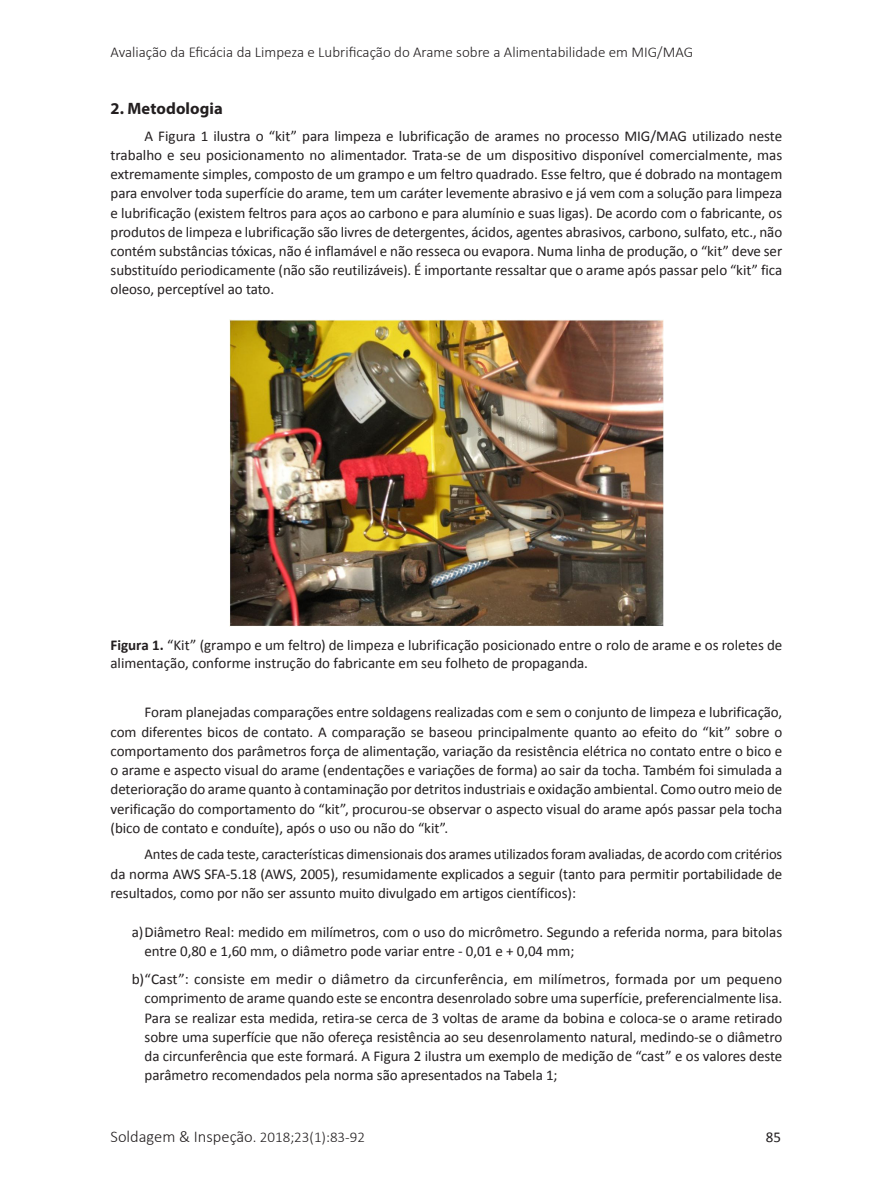
<style>
.page{position:relative;width:893px;height:1191px;background:#fff}
.page>*{position:absolute;margin:0;border:0;box-sizing:border-box;transform-origin:0 0}
.t1{font:300 16.5px "Calibri";color:#231f20}
.Heading1{font:700 16.5px "Myriad Pro";letter-spacing:.005em;color:#231f20}
.Paragraph{font:15px/19.2px "Calibri";letter-spacing:-.005em;color:#231f20;text-align:justify}
.OrderedList1{font:15px/19.2px "Calibri";letter-spacing:-.005em;color:#231f20}
.FigureCaption{font:15px/18px "Calibri";color:#231f20}
.t2{font:300 15px "Calibri";color:#231f20}
.s1{font-weight:700}
.s2{font-size:15px}
</style>
<div class="page">
<img style="left:230px;top:319px;width:433px;height:307px">
<p class="t2" style="left:111px;top:42px;width:584px">Avaliação da Eficácia da Limpeza e Lubrificação do Arame sobre a Alimentabilidade em MIG/MAG</p>
<p class="Heading1" style="left:111px;top:98px;width:114px">2. Metodologia</p>
<p class="Paragraph" style="left:111px;top:126px;width:673px;text-indent:34px">A Figura 1 ilustra o “kit” para limpeza e lubrificação de arames no processo MIG/MAG utilizado neste trabalho e seu posicionamento no alimentador. Trata-se de um dispositivo disponível comercialmente, mas extremamente simples, composto de um grampo e um feltro quadrado. Esse feltro, que é dobrado na montagem para envolver toda superfície do arame, tem um caráter levemente abrasivo e já vem com a solução para limpeza e lubrificação (existem feltros para aços ao carbono e para alumínio e suas ligas). De acordo com o fabricante, os produtos de limpeza e lubrificação são livres de detergentes, ácidos, agentes abrasivos, carbono, sulfato, etc., não contém substâncias tóxicas, não é inflamável e não resseca ou evapora. Numa linha de produção, o “kit” deve ser substituído periodicamente (não são reutilizáveis). É importante ressaltar que o arame após passar pelo “kit” fica oleoso, perceptível ao tato.</p>
<p class="FigureCaption" style="left:111px;top:636px;width:673px"><span class="s1">Figura 1.</span> “Kit” (grampo e um feltro) de limpeza e lubrificação posicionado entre o rolo de arame e os roletes de alimentação, conforme instrução do fabricante em seu folheto de propaganda.</p>
<p class="Paragraph" style="left:111px;top:703px;width:673px;text-indent:34px">Foram planejadas comparações entre soldagens realizadas com e sem o conjunto de limpeza e lubrificação, com diferentes bicos de contato. A comparação se baseou principalmente quanto ao efeito do “kit” sobre o comportamento dos parâmetros força de alimentação, variação da resistência elétrica no contato entre o bico e o arame e aspecto visual do arame (endentações e variações de forma) ao sair da tocha. Também foi simulada a deterioração do arame quanto à contaminação por detritos industriais e oxidação ambiental. Como outro meio de verificação do comportamento do “kit”, procurou-se observar o aspecto visual do arame após passar pela tocha (bico de contato e conduíte), após o uso ou não do “kit”.</p>
<p class="Paragraph" style="left:111px;top:845px;width:673px;text-indent:34px">Antes de cada teste, características dimensionais dos arames utilizados foram avaliadas, de acordo com critérios da norma AWS SFA-5.18 (AWS, 2005), resumidamente explicados a seguir (tanto para permitir portabilidade de resultados, como por não ser assunto muito divulgado em artigos científicos):</p>
<p class="OrderedList1" style="left:145px;top:922px;width:639px;text-indent:-13px">a)Diâmetro Real: medido em milímetros, com o uso do micrômetro. Segundo a referida norma, para bitolas entre 0,80 e 1,60 mm, o diâmetro pode variar entre - 0,01 e + 0,04 mm;</p>
<p class="OrderedList1" style="left:145px;top:969px;width:639px;text-align:justify;text-indent:-13px">b)“Cast”: consiste em medir o diâmetro da circunferência, em milímetros, formada por um pequeno comprimento de arame quando este se encontra desenrolado sobre uma superfície, preferencialmente lisa.<br>Para se realizar esta medida, retira-se cerca de 3 voltas de arame da bobina e coloca-se o arame retirado sobre uma superfície que não ofereça resistência ao seu desenrolamento natural, medindo-se o diâmetro da circunferência que este formará. A Figura 2 ilustra um exemplo de medição de “cast” e os valores deste parâmetro recomendados pela norma são apresentados na Tabela 1;</p>
<p class="t1" style="left:111px;top:1126px;width:256px">Soldagem &amp; Inspeção<span class="s2">. 2018;23(1):83-92</span></p>
<p class="Paragraph" style="left:766px;top:1127px;width:17px">85</p>
</div>
